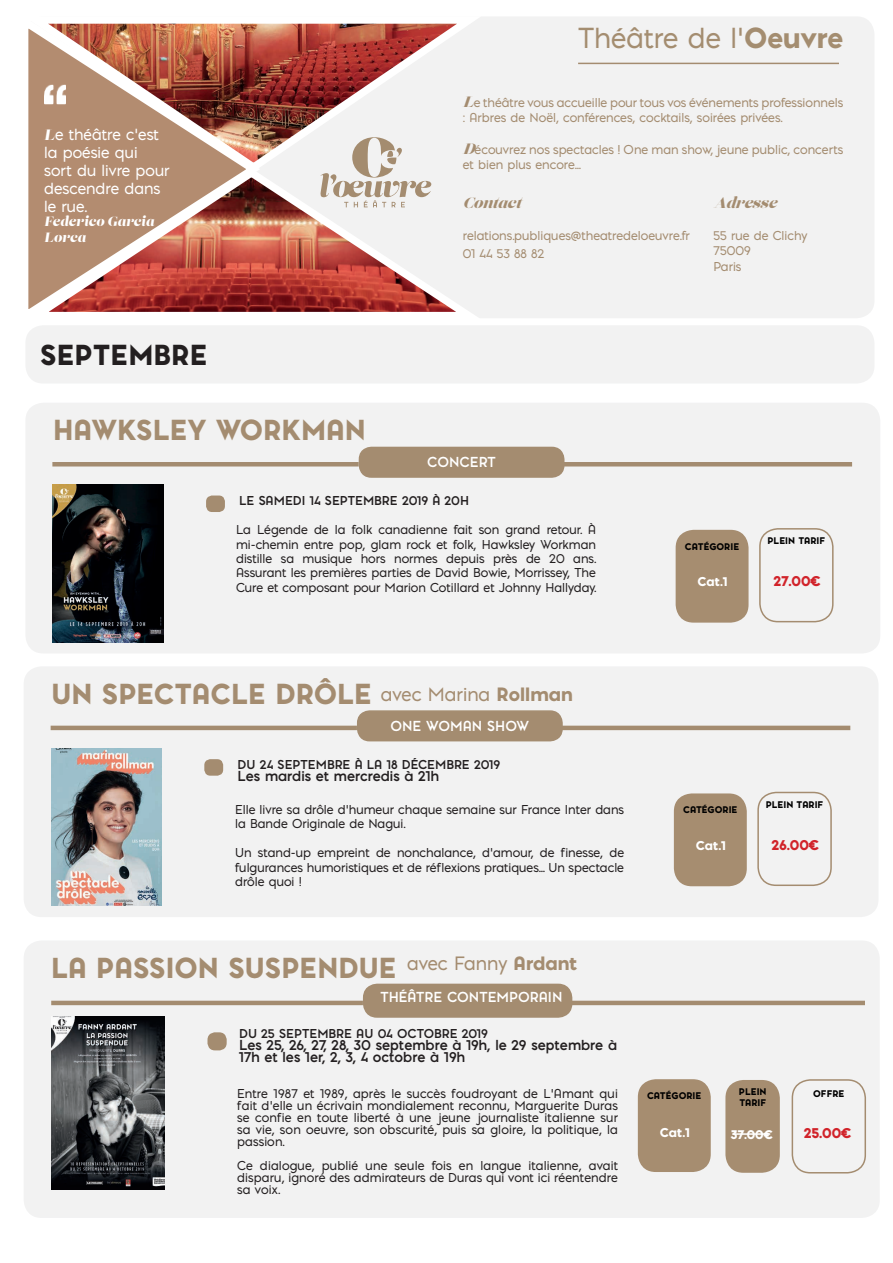
<style>
.page{position:relative;width:893px;height:1263px;background:#fff}
.page>*{position:absolute;margin:0;border:0;box-sizing:border-box;transform-origin:0 0}
.t1{font:900 27px "Pontiac";color:#a48c70}
.t2{font:27px "Pontiac";color:#a48d70}
.t3{font:900 27px "Pontiac";color:#231f20}
.t4{font:18px "Pontiac";color:#a48c70}
.t5{font:15px/18px "Pontiac";color:#fff}
.t6{font:italic 15px "Lust";color:#a48c70}
.t7{font:700 13.5px/12px "Pontiac";color:#231f20}
.t8{font:700 13.5px "Pontiac";color:#fff}
.t9{font:italic 13.5px/16.2px "Lust";color:#fff}
.t10{font:900 13.5px "Pontiac";color:#d1232a}
.t11{font:12px/14.4px "Pontiac";color:#231f20;text-align:justify}
.t12{font:12px/14.4px "Pontiac";color:#a48c70}
.t13{font:700 12px "Pontiac";color:#231f20}
.t14{font:900 12px "Pontiac";color:#fff}
.t15{font:900 9px/10.8px "Pontiac";color:#000}
.s1{font-family:"Lust";font-style:italic}
.s2{font-weight:900}
.s3{font-family:"Lust";font-style:italic;font-size:15px}
</style>
<div class="page">
<div style="left:25px;top:16px;width:849px;height:302px;background:#f2f2f2;border-radius:18px"></div>
<hr style="left:578px;top:63px;width:261px;height:1px;background:#a48c70">
<svg style="left:267px;top:16px;width:213px;height:146px"></svg>
<svg style="left:267px;top:179px;width:211px;height:139px"></svg>
<img style="left:25px;top:16px;width:242px;height:302px">
<svg style="left:320px;top:137px;width:111px;height:70px"></svg>
<div style="left:25px;top:325px;width:849px;height:59px;background:#f2f2f2;border-radius:18px"></div>
<div style="left:24px;top:666px;width:854px;height:251px;background:#f2f2f2;border-radius:18px"></div>
<hr style="left:51px;top:726px;width:306px;height:4px;background:#a48c70">
<hr style="left:539px;top:726px;width:311px;height:4px;background:#a48c70">
<div style="left:358px;top:711px;width:204px;height:30px;background:#a48c70;border-radius:12px"></div>
<div style="left:357px;top:710px;width:206px;height:31px;border:2px solid #a48c70;border-radius:12px"></div>
<img style="left:51px;top:748px;width:110px;height:158px">
<div style="left:204px;top:759px;width:19px;height:17px;background:#a48c70;border-radius:6px"></div>
<div style="left:674px;top:793px;width:73px;height:93px;background:#a68d70;border-radius:18px"></div>
<div style="left:757px;top:792px;width:75px;height:94px;border:2px solid #a48c70;border-radius:18px"></div>
<div style="left:25px;top:403px;width:855px;height:250px;background:#f2f2f2;border-radius:18px"></div>
<hr style="left:52px;top:462px;width:307px;height:4px;background:#a48c70">
<hr style="left:541px;top:462px;width:311px;height:4px;background:#a48c70">
<div style="left:359px;top:447px;width:205px;height:30px;background:#a48c70;border-radius:12px"></div>
<div style="left:359px;top:447px;width:205px;height:31px;border:2px solid #a48c70;border-radius:12px"></div>
<img style="left:52px;top:485px;width:111px;height:157px">
<div style="left:206px;top:495px;width:19px;height:17px;background:#a48c70;border-radius:6px"></div>
<div style="left:676px;top:530px;width:72px;height:93px;background:#a68d70;border-radius:18px"></div>
<div style="left:759px;top:528px;width:75px;height:94px;border:2px solid #a48c70;border-radius:18px"></div>
<div style="left:24px;top:940px;width:856px;height:278px;background:#f2f2f2;border-radius:18px"></div>
<hr style="left:51px;top:1001px;width:312px;height:4px;background:#a48c70">
<hr style="left:548px;top:1001px;width:317px;height:4px;background:#a48c70">
<div style="left:364px;top:984px;width:208px;height:33px;background:#a48c70;border-radius:14px"></div>
<div style="left:363px;top:984px;width:209px;height:34px;border:2px solid #a48c70;border-radius:14px"></div>
<img style="left:52px;top:1016px;width:113px;height:173px">
<div style="left:207px;top:1032px;width:20px;height:18px;background:#a48c70;border-radius:8px"></div>
<div style="left:638px;top:1079px;width:73px;height:93px;background:#a68d70;border-radius:18px"></div>
<div style="left:792px;top:1079px;width:74px;height:94px;border:2px solid #a48c70;border-radius:18px"></div>
<div style="left:725px;top:1080px;width:55px;height:93px;background:#a68d70;border-radius:18px"></div>
<hr style="left:732px;top:1133px;width:38px;height:2px;background:#fff">
<p class="t5" style="left:44px;top:125px;width:127px"><span class="s1">L</span>e théâtre c’est la poésie qui<br>sort du livre pour descendre dans le rue.</p>
<p class="t9" style="left:44px;top:214px;width:112px">Federico Garcia<br>Lorca</p>
<h1 class="t3" style="left:40px;top:334px;width:169px">SEPTEMBRE</h1>
<h1 class="t1" style="left:53px;top:409px;width:314px">HAWKSLEY WORKMAN</h1>
<h1 class="t2" style="left:578px;top:18px;width:267px">Théâtre de l’<span class="s2">Oeuvre</span></h1>
<p class="t12" style="left:463px;top:96px;width:382px"><span class="s3">L</span>e théâtre vous accueille pour tous vos événements professionnels : Arbres de Noël, conférences, cocktails, soirées privées.</p>
<p class="t12" style="left:463px;top:142px;width:382px"><span class="s3">D</span>écouvrez nos spectacles ! One man show, jeune public, concerts et bien plus encore...</p>
<p class="t6" style="left:463px;top:193px;width:59px">Contact</p>
<p class="t12" style="left:463px;top:227px;width:229px;line-height:18px">relations.publiques@theatredeloeuvre.fr<br>01 44 53 88 82</p>
<p class="t6" style="left:714px;top:193px;width:68px">Adresse</p>
<p class="t12" style="left:714px;top:228px;width:95px">55 rue de Clichy<br>75009</p>
<p class="t12" style="left:714px;top:259px;width:29px">Paris</p>
<p class="t8" style="left:427px;top:452px;width:70px">CONCERT</p>
<p class="t13" style="left:239px;top:492px;width:231px">LE SAMEDI 14 SEPTEMBRE 2019 À 20H</p>
<p class="t11" style="left:236px;top:522px;width:361px">La Légende de la folk canadienne fait son grand retour. À mi-chemin entre pop, glam rock et folk, Hawksley Workman distille sa musique hors normes depuis près de 20 ans.<br>Assurant les premières parties de David Bowie, Morrissey, The Cure et composant pour Marion Cotillard et Johnny Hallyday.</p>
<p class="t15" style="left:685px;top:540px;width:56px">CATÉGORIE</p>
<p class="t15" style="left:768px;top:535px;width:59px">PLEIN TARIF</p>
<p class="t14" style="left:697px;top:573px;width:32px">Cat.1</p>
<p class="t10" style="left:773px;top:571px;width:49px">27.00€</p>
<h1 class="t1" style="left:51px;top:673px;width:322px">UN SPECTACLE DRÔLE</h1>
<h2 class="t4" style="left:381px;top:681px;width:194px">avec Marina <span class="s2">Rollman</span></h2>
<p class="t8" style="left:390px;top:716px;width:140px">ONE WOMAN SHOW</p>
<p class="t13" style="left:237px;top:756px;width:264px">DU 24 SEPTEMBRE À LA 18 DÉCEMBRE 2019</p>
<p class="t7" style="left:237px;top:770px;width:203px">Les mardis et mercredis à 21h</p>
<p class="t11" style="left:235px;top:802px;width:390px">Elle livre sa drôle d’humeur chaque semaine sur France Inter dans la Bande Originale de Nagui.</p>
<p class="t11" style="left:235px;top:845px;width:390px">Un stand-up empreint de nonchalance, d’amour, de finesse, de fulgurances humoristiques et de réflexions pratiques... Un spectacle drôle quoi !</p>
<p class="t15" style="left:683px;top:804px;width:56px">CATÉGORIE</p>
<p class="t15" style="left:766px;top:799px;width:59px">PLEIN TARIF</p>
<p class="t14" style="left:696px;top:836px;width:32px">Cat.1</p>
<p class="t10" style="left:772px;top:834px;width:49px">26.00€</p>
<h2 class="t4" style="left:407px;top:950px;width:172px">avec Fanny <span class="s2">Ardant</span></h2>
<p class="t8" style="left:381px;top:987px;width:183px">THÉÂTRE CONTEMPORAIN</p>
<h1 class="t1" style="left:51px;top:947px;width:347px">LA PASSION SUSPENDUE</h1>
<p class="t13" style="left:239px;top:1024px;width:250px">DU 25 SEPTEMBRE AU 04 OCTOBRE 2019</p>
<p class="t7" style="left:239px;top:1038px;width:380px">Les 25, 26, 27, 28, 30 septembre à 19h, le 29 septembre à<br>17h et les 1er, 2, 3, 4 octobre à 19h</p>
<p class="t11" style="left:237px;top:1087px;width:382px;line-height:12px">Entre 1987 et 1989, après le succès foudroyant de L’Amant qui fait d’elle un écrivain mondialement reconnu, Marguerite Duras se confie en toute liberté à une jeune journaliste italienne sur sa vie, son oeuvre, son obscurité, puis sa gloire, la politique, la passion.</p>
<p class="t11" style="left:237px;top:1159px;width:382px;line-height:12px">Ce dialogue, publié une seule fois en langue italienne, avait disparu, ignoré des admirateurs de Duras qui vont ici réentendre sa voix.</p>
<p class="t15" style="left:647px;top:1090px;width:56px">CATÉGORIE</p>
<p class="t15" style="left:739px;top:1085px;width:29px">PLEIN<br>TARIF</p>
<p class="t15" style="left:813px;top:1088px;width:33px">OFFRE</p>
<p class="t14" style="left:660px;top:1123px;width:32px">Cat.1</p>
<p class="t14" style="left:731px;top:1125px;width:43px">37.00€</p>
<p class="t10" style="left:804px;top:1123px;width:49px">25.00€</p>
</div>
